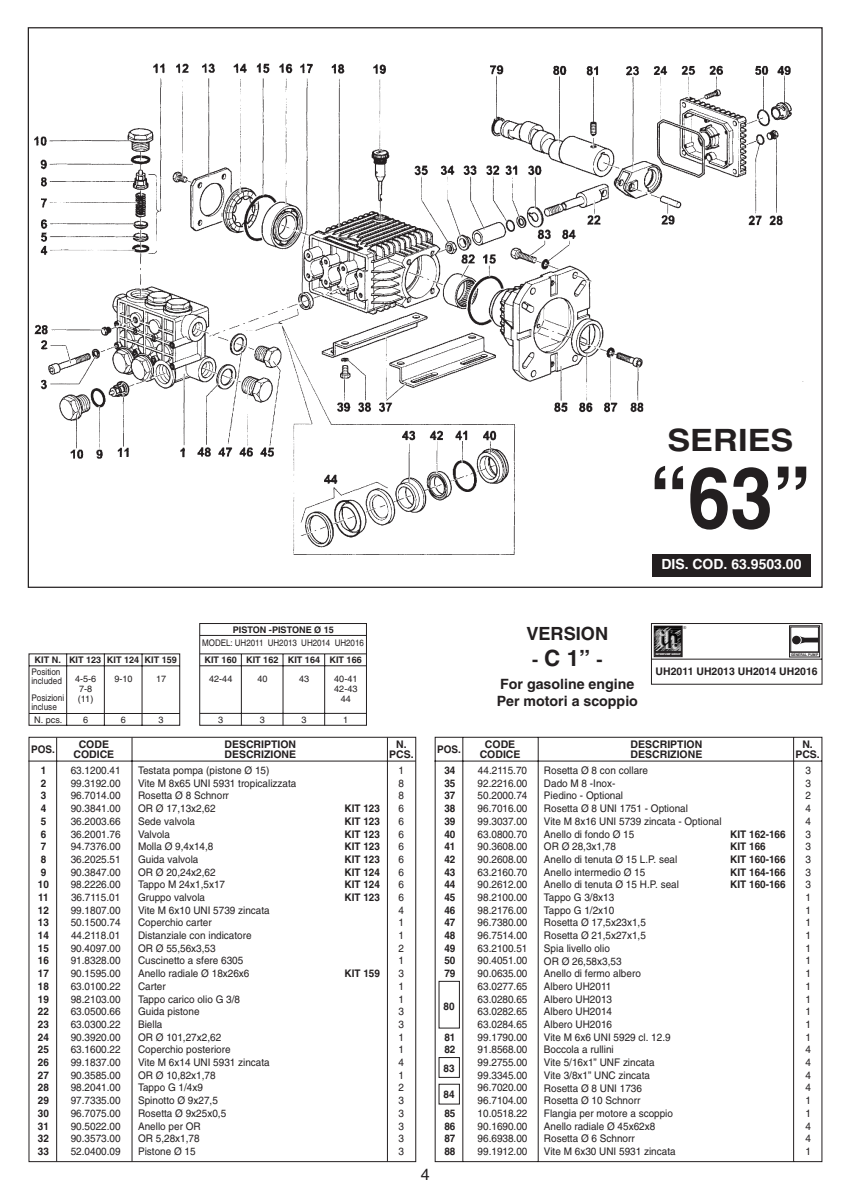
<style>
.page{position:relative;width:850px;height:1190px;background:#fff}
.page>*{position:absolute;margin:0;border:0;box-sizing:border-box;transform-origin:0 0}
.t1{font:700 85.4px "Helvetica";color:#231f20;scale:.89 1}
.t2{font:700 30.8px "Helvetica";color:#231f20;scale:1.12 1}
.t3{font:700 22.4px "Helvetica";color:#231f20}
.t4{font:700 18.2px "Helvetica";color:#231f20}
.t5{font:16px "Helvetica";color:#231f20}
.t6{font:700 14.2px/17.6px "Helvetica";color:#231f20}
.t7{font:700 14px "Helvetica";color:#fff}
.t8{font:10.4px/12.6px "Helvetica";color:#231f20;text-align:justify;scale:.95 1}
.t9{font:700 10.4px/12.6px "Helvetica";color:#231f20;scale:.95 1}
.t10{font:700 10.4px/10.4px "Helvetica";color:#231f20;text-align:center}
.t11{font:700 9px "Helvetica";color:#231f20}
.t12{font:9px/10px "Helvetica";color:#231f20;text-align:center}
.t13{font:9px/9px "Helvetica";color:#231f20;scale:.9 1}
.t14{font:9px "Helvetica";color:#231f20;scale:.88 1}
.t15{font:4.4px "Times";color:#231f20}
.t16{font:700 3.6px "Helvetica Neue";letter-spacing:.03em;color:#231f20;scale:.9 1}
.t17{font:900 2.6px "Frutiger";letter-spacing:-.015em;color:#fff}
.s1{font-size:18.2px}
</style>
<div class="page">
<img style="left:34px;top:64px;width:770px;height:490px">
<svg style="left:28px;top:623px;width:389px;height:540px"></svg>
<hr style="left:200px;top:635px;width:166px;height:1px;background:#231f20">
<hr style="left:200px;top:653px;width:166px;height:1px;background:#231f20">
<hr style="left:200px;top:665px;width:166px;height:1px;background:#231f20">
<hr style="left:200px;top:713px;width:166px;height:1px;background:#231f20">
<hr style="left:324px;top:654px;width:1px;height:72px;background:#231f20">
<hr style="left:283px;top:654px;width:1px;height:72px;background:#231f20">
<hr style="left:241px;top:654px;width:1px;height:72px;background:#231f20">
<hr style="left:28px;top:761px;width:388px;height:1px;background:#231f20">
<hr style="left:56px;top:737px;width:1px;height:425px;background:#231f20">
<hr style="left:132px;top:737px;width:1px;height:425px;background:#231f20">
<hr style="left:387px;top:737px;width:1px;height:425px;background:#231f20">
<svg style="left:434px;top:736px;width:389px;height:427px"></svg>
<svg style="left:651px;top:623px;width:172px;height:62px"></svg>
<div style="left:654px;top:626px;width:28px;height:31px;border:1px solid #231f20"></div>
<img style="left:657px;top:629px;width:22px;height:21px">
<div style="left:655px;top:627px;width:26px;height:25px;border:1px solid #231f20"></div>
<hr style="left:655px;top:652px;width:27px;height:4px;background:#231f20">
<div style="left:439px;top:981px;width:21px;height:47px;border:1px solid #231f20"></div>
<div style="left:652px;top:554px;width:159px;height:22px;background:#231f20"></div>
<div style="left:439px;top:1084px;width:21px;height:20px;border:1px solid #231f20"></div>
<div style="left:439px;top:1057px;width:21px;height:21px;border:1px solid #231f20"></div>
<h2 class="t2" style="left:667px;top:429px;width:114px">SERIES</h2>
<h1 class="t1" style="left:650px;top:467px;width:183px">“63”</h1>
<h3 class="t7" style="left:661px;top:559px;width:142px">DIS. COD. 63.9503.00</h3>
<p class="t11" style="left:233px;top:626px;width:103px">PISTON -PISTONE Ø 15</p>
<p class="t14" style="left:202px;top:639px;width:185px">MODEL: UH2011 UH2013 UH2014 UH2016</p>
<p class="t11" style="left:35px;top:657px;width:28px">KIT N.</p>
<p class="t11" style="left:204px;top:657px;width:34px">KIT 160</p>
<p class="t11" style="left:69px;top:657px;width:34px">KIT 123</p>
<p class="t12" style="left:75px;top:674px;width:23px">4-5-6<br>7-8 (11)</p>
<p class="t12" style="left:114px;top:674px;width:20px">9-10</p>
<p class="t11" style="left:107px;top:657px;width:72px">KIT 124 KIT 159</p>
<p class="t13" style="left:31px;top:668px;width:35px">Position included</p>
<p class="t13" style="left:31px;top:694px;width:38px">Posizioni incluse</p>
<p class="t12" style="left:156px;top:674px;width:12px">17</p>
<p class="t12" style="left:209px;top:674px;width:25px">42-44</p>
<p class="t12" style="left:34px;top:715px;width:30px">N. pcs.</p>
<p class="t12" style="left:83px;top:715px;width:7px">6</p>
<p class="t12" style="left:121px;top:715px;width:7px">6</p>
<p class="t12" style="left:218px;top:715px;width:7px">3</p>
<p class="t12" style="left:159px;top:715px;width:7px">3</p>
<p class="t11" style="left:246px;top:657px;width:117px">KIT 162 KIT 164 KIT 166</p>
<p class="t12" style="left:257px;top:674px;width:12px">40</p>
<p class="t12" style="left:299px;top:674px;width:12px">43</p>
<p class="t12" style="left:334px;top:674px;width:25px">40-41<br>42-43<br>44</p>
<p class="t12" style="left:260px;top:715px;width:7px">3</p>
<p class="t12" style="left:302px;top:715px;width:7px">3</p>
<p class="t12" style="left:343px;top:715px;width:7px">1</p>
<p class="t9" style="left:31px;top:744px;width:27px">POS.</p>
<p class="t10" style="left:74px;top:740px;width:42px">CODE<br>CODICE</p>
<p class="t10" style="left:224px;top:740px;width:73px;text-align:left">DESCRIPTION<br>DESCRIZIONE</p>
<p class="t10" style="left:389px;top:740px;width:26px">N.<br>PCS.</p>
<p class="t9" style="left:38px;top:765px;width:13px">1<br>2<br>3<br>4<br>5<br>6<br>7<br>8<br>9<br>10<br>11<br>12<br>13<br>14<br>15<br>16<br>17<br>18<br>19<br>22<br>23<br>24<br>25<br>26<br>27<br>28<br>29<br>30<br>31<br>32<br>33</p>
<p class="t8" style="left:71px;top:765px;width:54px">63.1200.41<br>99.3192.00<br>96.7014.00<br>90.3841.00<br>36.2003.66<br>36.2001.76<br>94.7376.00<br>36.2025.51<br>90.3847.00<br>98.2226.00<br>36.7115.01<br>99.1807.00<br>50.1500.74<br>44.2118.01<br>90.4097.00<br>91.8328.00<br>90.1595.00<br>63.0100.22<br>98.2103.00<br>63.0500.66<br>63.0300.22<br>90.3920.00<br>63.1600.22<br>99.1837.00<br>90.3585.00<br>98.2041.00<br>97.7335.00<br>96.7075.00<br>90.5022.00<br>90.3573.00<br>52.0400.09</p>
<p class="t8" style="left:399px;top:765px;width:7px">1<br>8<br>8<br>6<br>6<br>6<br>6<br>6<br>6<br>6<br>6<br>4<br>1<br>1<br>2<br>1<br>3<br>1<br>1<br>3<br>3<br>1<br>1<br>4<br>1<br>2<br>3<br>3<br>3<br>3<br>3</p>
<p class="t8" style="left:138px;top:765px;width:168px;text-align:left">Testata pompa (pistone Ø 15)<br>Vite M 8x65 UNI 5931 tropicalizzata<br>Rosetta Ø 8 Schnorr<br>OR Ø 17,13x2,62<br>Sede valvola<br>Valvola<br>Molla Ø 9,4x14,8<br>Guida valvola<br>OR Ø 20,24x2,62<br>Tappo M 24x1,5x17<br>Gruppo valvola<br>Vite M 6x10 UNI 5739 zincata<br>Coperchio carter<br>Distanziale con indicatore<br>OR Ø 55,56x3,53<br>Cuscinetto a sfere 6305<br>Anello radiale Ø 18x26x6<br>Carter<br>Tappo carico olio G 3/8<br>Guida pistone<br>Biella<br>OR Ø 101,27x2,62<br>Coperchio posteriore<br>Vite M 6x14 UNI 5931 zincata<br>OR Ø 10,82x1,78<br>Tappo G 1/4x9<br>Spinotto Ø 9x27,5<br>Rosetta Ø 9x25x0,5<br>Anello per OR<br>OR 5,28x1,78<br>Pistone Ø 15</p>
<p class="t9" style="left:345px;top:803px;width:39px;text-align:justify">KIT 123<br>KIT 123<br>KIT 123<br>KIT 123<br>KIT 123<br>KIT 124<br>KIT 124<br>KIT 123</p>
<p class="t9" style="left:345px;top:968px;width:39px">KIT 159</p>
<h3 class="t5" style="left:421px;top:1169px;width:10px">4</h3>
<h3 class="t4" style="left:526px;top:627px;width:83px">VERSION</h3>
<h3 class="t3" style="left:532px;top:650px;width:72px"><span class="s1">-</span> C 1” <span class="s1">-</span></h3>
<h3 class="t6" style="left:497px;top:676px;width:143px">For gasoline engine<br>Per motori a scoppio</h3>
<p class="t15" style="left:683px;top:626px;width:5px">®</p>
<p class="t17" style="left:656px;top:653px;width:26px">INTERPUMP GROUP</p>
<p class="t10" style="left:656px;top:667px;width:164px">UH2011 UH2013 UH2014 UH2016</p>
<p class="t16" style="left:791px;top:653px;width:32px">GENERAL PUMP</p>
<p class="t9" style="left:437px;top:744px;width:27px">POS.</p>
<p class="t10" style="left:480px;top:740px;width:42px">CODE<br>CODICE</p>
<p class="t10" style="left:631px;top:740px;width:73px;text-align:left">DESCRIPTION<br>DESCRIZIONE</p>
<p class="t10" style="left:795px;top:740px;width:26px">N.<br>PCS.</p>
<p class="t9" style="left:444px;top:765px;width:13px;text-align:justify">34<br>35<br>37<br>38<br>39<br>40<br>41<br>42<br>43<br>44<br>45<br>46<br>47<br>48<br>49<br>50<br>79</p>
<p class="t8" style="left:544px;top:765px;width:189px;text-align:left">Rosetta Ø 8 con collare<br>Dado M 8 -Inox-<br>Piedino - Optional<br>Rosetta Ø 8 UNI 1751 - Optional<br>Vite M 8x16 UNI 5739 zincata - Optional<br>Anello di fondo Ø 15<br>OR Ø 28,3x1,78<br>Anello di tenuta Ø 15 L.P. seal<br>Anello intermedio Ø 15<br>Anello di tenuta Ø 15 H.P. seal<br>Tappo G 3/8x13<br>Tappo G 1/2x10<br>Rosetta Ø 17,5x23x1,5<br>Rosetta Ø 21,5x27x1,5<br>Spia livello olio<br>OR Ø 26,58x3,53<br>Anello di fermo albero<br>Albero UH2011<br>Albero UH2013<br>Albero UH2014<br>Albero UH2016<br>Vite M 6x6 UNI 5929 cl. 12.9<br>Boccola a rullini<br>Vite 5/16x1” UNF zincata<br>Vite 3/8x1” UNC zincata<br>Rosetta Ø 8 UNI 1736<br>Rosetta Ø 10 Schnorr<br>Flangia per motore a scoppio<br>Anello radiale Ø 45x62x8<br>Rosetta Ø 6 Schnorr<br>Vite M 6x30 UNI 5931 zincata</p>
<p class="t8" style="left:478px;top:765px;width:54px">44.2115.70<br>92.2216.00<br>50.2000.74<br>96.7016.00<br>99.3037.00<br>63.0800.70<br>90.3608.00<br>90.2608.00<br>63.2160.70<br>90.2612.00<br>98.2100.00<br>98.2176.00<br>96.7380.00<br>96.7514.00<br>63.2100.51<br>90.4051.00<br>90.0635.00<br>63.0277.65<br>63.0280.65<br>63.0282.65<br>63.0284.65<br>99.1790.00<br>91.8568.00<br>99.2755.00<br>99.3345.00<br>96.7020.00<br>96.7104.00<br>10.0518.22<br>90.1690.00<br>96.6938.00<br>99.1912.00</p>
<p class="t8" style="left:805px;top:765px;width:7px">3<br>3<br>2<br>4<br>4<br>3<br>3<br>3<br>3<br>3<br>1<br>1<br>1<br>1<br>1<br>1<br>1<br>1<br>1<br>1<br>1<br>1<br>4<br>4<br>4<br>4<br>1<br>1<br>4<br>4<br>1</p>
<p class="t9" style="left:730px;top:829px;width:60px">KIT 162-166<br>KIT 166<br>KIT 160-166<br>KIT 164-166<br>KIT 160-166</p>
<p class="t9" style="left:444px;top:1001px;width:13px">80</p>
<p class="t9" style="left:444px;top:1032px;width:13px">81<br>82</p>
<p class="t9" style="left:444px;top:1063px;width:13px">83</p>
<p class="t9" style="left:444px;top:1089px;width:13px">84</p>
<p class="t9" style="left:444px;top:1108px;width:13px;text-align:justify">85<br>86<br>87<br>88</p>
</div>
